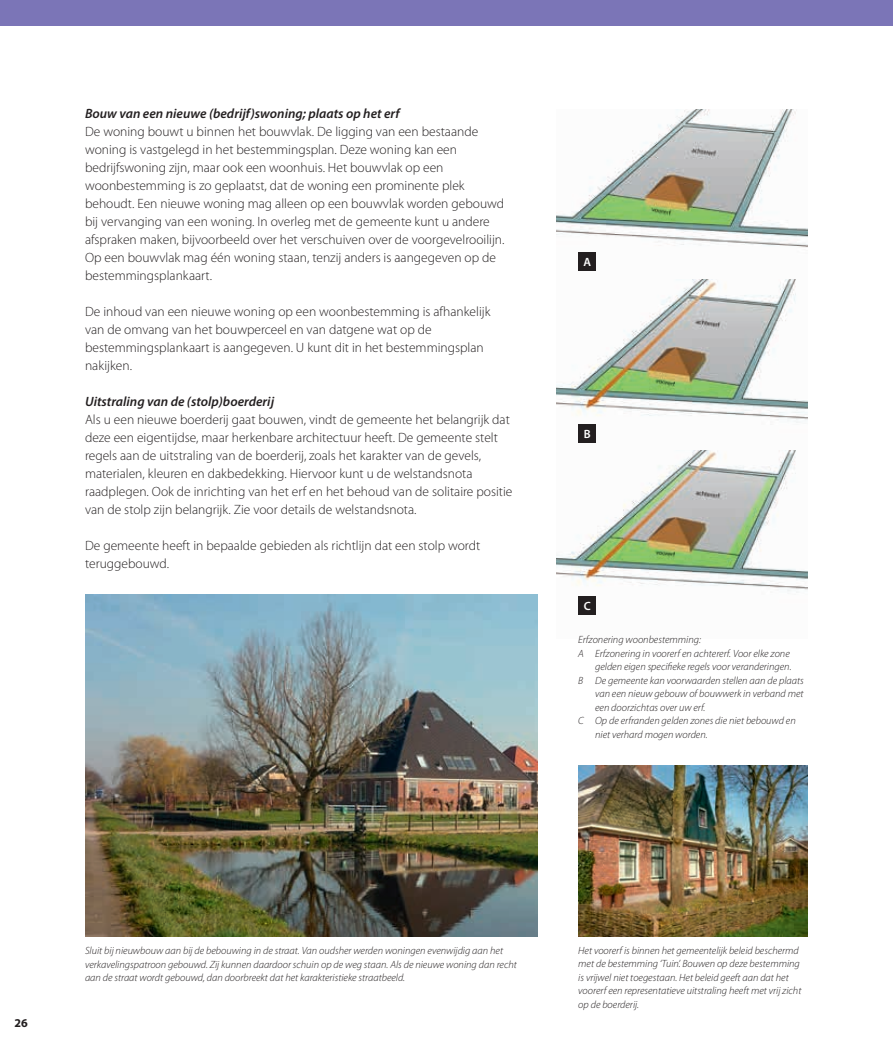
<style>
.page{position:relative;width:893px;height:1063px;background:#fff}
.page>*{position:absolute;margin:0;border:0;box-sizing:border-box;transform-origin:0 0}
.t1{font:300 13.5px/18px "Myriad Pro";color:#231f20}
.t2{font:italic 600 13.5px "Myriad Pro";color:#231f20}
.t3{font:600 12px "Myriad Pro";color:#fff}
.t4{font:700 12px "Myriad Pro";color:#231f20}
.t5{font:italic 300 10.5px/13.5px "Myriad Pro";color:#231f20}
</style>
<div class="page">
<div style="left:0;top:0;width:893px;height:26px;background:#7b75b7"></div>
<img style="left:85px;top:595px;width:452px;height:342px">
<img style="left:556px;top:109px;width:252px;height:171px">
<img style="left:556px;top:280px;width:252px;height:145px">
<img style="left:556px;top:450px;width:252px;height:165px">
<div style="left:578px;top:252px;width:18px;height:18px;background:#231f20"></div>
<div style="left:578px;top:425px;width:18px;height:18px;background:#231f20"></div>
<div style="left:578px;top:596px;width:18px;height:18px;background:#231f20"></div>
<img style="left:578px;top:766px;width:230px;height:171px">
<p class="t2" style="left:85px;top:105px;width:316px">Bouw van een nieuwe (bedrijf)swoning; plaats op het erf</p>
<p class="t1" style="left:85px;top:122px;width:421px">De woning bouwt u binnen het bouwvlak. De ligging van een bestaande woning is vastgelegd in het bestemmingsplan. Deze woning kan een bedrijfswoning zijn, maar ook een woonhuis. Het bouwvlak op een woonbestemming is zo geplaatst, dat de woning een prominente plek behoudt. Een nieuwe woning mag alleen op een bouwvlak worden gebouwd bij vervanging van een woning. In overleg met de gemeente kunt u andere afspraken maken, bijvoorbeeld over het verschuiven over de voorgevelrooilijn.<br>Op een bouwvlak mag één woning staan, tenzij anders is aangegeven op de bestemmingsplankaart.</p>
<p class="t1" style="left:85px;top:302px;width:407px">De inhoud van een nieuwe woning op een woonbestemming is afhankelijk van de omvang van het bouwperceel en van datgene wat op de bestemmingsplankaart is aangegeven. U kunt dit in het bestemmingsplan nakijken.</p>
<p class="t2" style="left:85px;top:393px;width:191px">Uitstraling van de (stolp)boerderij</p>
<p class="t1" style="left:85px;top:410px;width:429px">Als u een nieuwe boerderij gaat bouwen, vindt de gemeente het belangrijk dat deze een eigentijdse, maar herkenbare architectuur heeft. De gemeente stelt regels aan de uitstraling van de boerderij, zoals het karakter van de gevels, materialen, kleuren en dakbedekking. Hiervoor kunt u de welstandsnota raadplegen. Ook de inrichting van het erf en het behoud van de solitaire positie van de stolp zijn belangrijk. Zie voor details de welstandsnota.</p>
<p class="t1" style="left:85px;top:536px;width:397px">De gemeente heeft in bepaalde gebieden als richtlijn dat een stolp wordt teruggebouwd.</p>
<p class="t3" style="left:583px;top:254px;width:9px">A</p>
<p class="t3" style="left:584px;top:427px;width:8px">B</p>
<p class="t3" style="left:584px;top:598px;width:9px">C</p>
<p class="t5" style="left:578px;top:633px;width:124px">Erfzonering woonbestemming:</p>
<p class="t5" style="left:578px;top:646px;width:213px">A Erfzonering in voorerf en achtererf. Voor elke zone</p>
<p class="t5" style="left:595px;top:660px;width:198px">gelden eigen specifieke regels voor veranderingen.</p>
<p class="t5" style="left:578px;top:673px;width:227px">B De gemeente kan voorwaarden stellen aan de plaats</p>
<p class="t5" style="left:595px;top:687px;width:210px">van een nieuw gebouw of bouwwerk in verband met</p>
<p class="t5" style="left:595px;top:700px;width:112px">een doorzichtas over uw erf.</p>
<p class="t5" style="left:578px;top:714px;width:219px">C Op de erfranden gelden zones die niet bebouwd en</p>
<p class="t5" style="left:595px;top:727px;width:114px">niet verhard mogen worden.</p>
<p class="t4" style="left:15px;top:1015px;width:15px">26</p>
<p class="t5" style="left:85px;top:944px;width:433px">Sluit bij nieuwbouw aan bij de bebouwing in de straat. Van oudsher werden woningen evenwijdig aan het verkavelingspatroon gebouwd. Zij kunnen daardoor schuin op de weg staan. Als de nieuwe woning dan recht aan de straat wordt gebouwd, dan doorbreekt dat het karakteristieke straatbeeld.</p>
<p class="t5" style="left:578px;top:943px;width:225px">Het voorerf is binnen het gemeentelijk beleid beschermd met de bestemming ‘Tuin’. Bouwen op deze bestemming is vrijwel niet toegestaan. Het beleid geeft aan dat het voorerf een representatieve uitstraling heeft met vrij zicht op de boerderij.</p>
</div>
